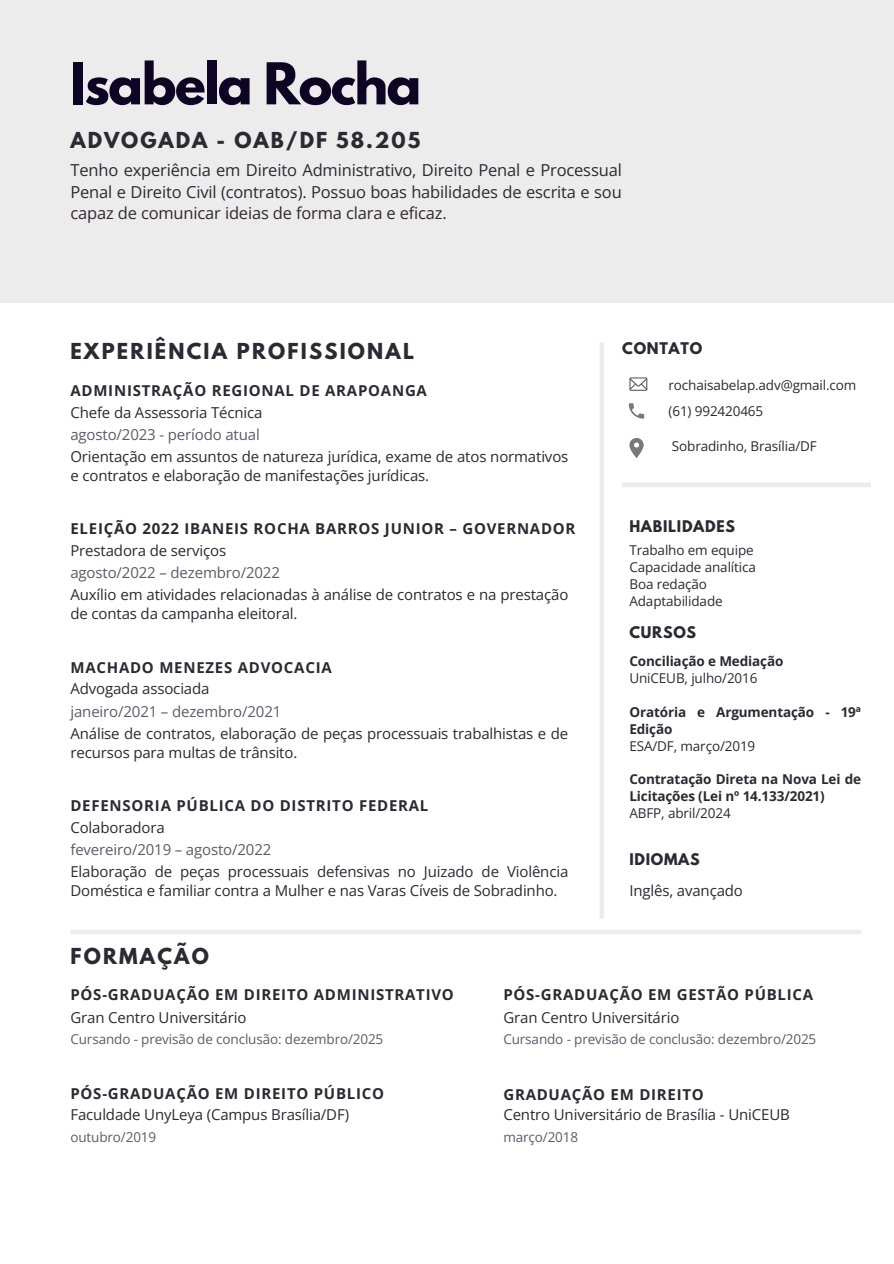
<style>
.page{position:relative;width:894px;height:1264px;background:#fff}
.page>*{position:absolute;margin:0;border:0;box-sizing:border-box;transform-origin:0 0}
.t1{font:700 51px "League Spartan";letter-spacing:-.03em;color:#0e0524}
.t2{font:700 19.5px "League Spartan";letter-spacing:.115em;color:#2b2932}
.t3{font:16.5px/21.5px "Open Sans";letter-spacing:-.01em;color:#2b2932;text-align:justify}
.t4{font:15px/19.2px "Open Sans";letter-spacing:-.01em;color:#2b2932}
.t5{font:700 15px "Open Sans";letter-spacing:.05em;color:#2b2932}
.t6{font:15px "Open Sans";letter-spacing:-.01em;color:#5d5a69}
.t7{font:700 14.25px "League Spartan";letter-spacing:.05em;color:#2b2932}
.t8{font:13.5px "Open Sans";letter-spacing:-.01em;color:#2b2932}
.t9{font:700 13.5px/17px "Open Sans";letter-spacing:-.01em;color:#2b2932}
.t10{font:13.5px "Open Sans";letter-spacing:-.01em;color:#5d5a69}
.s1{color:#32292e}
</style>
<div class="page">
<div style="left:0;top:0;width:893px;height:303px;background:#ececec"></div>
<svg style="left:628px;top:403px;width:16px;height:15px"></svg>
<svg style="left:629px;top:438px;width:14px;height:20px"></svg>
<svg style="left:629px;top:377px;width:18px;height:14px"></svg>
<div style="left:621px;top:482px;width:249px;height:5px;background:#ececec"></div>
<div style="left:599px;top:342px;width:5px;height:576px;background:#ececec"></div>
<div style="left:70px;top:929px;width:790px;height:5px;background:#ececec"></div>
<p class="t1" style="left:70px;top:58px;width:352px">Isabela Rocha</p>
<h1 class="t2" style="left:70px;top:130px;width:351px">ADVOGADA - OAB/DF 58.205</h1>
<h2 class="t3" style="left:70px;top:159px;width:552px">Tenho experiência em Direito Administrativo, Direito Penal e Processual Penal e Direito Civil (contratos). Possuo boas <span class="s1">habilidades de escrita e sou capaz de comunicar ideias de forma clara e eficaz.</span></h2>
<h4 class="t2" style="left:70px;top:341px;width:345px">EXPERIÊNCIA PROFISSIONAL</h4>
<h2 class="t5" style="left:70px;top:380px;width:358px">ADMINISTRAÇÃO REGIONAL DE ARAPOANGA</h2>
<h4 class="t4" style="left:70px;top:402px;width:193px">Chefe da Assessoria Técnica</h4>
<h4 class="t6" style="left:70px;top:424px;width:191px">agosto/2023 - período atual</h4>
<h3 class="t4" style="left:70px;top:446px;width:499px">Orientação em assuntos de natureza jurídica, exame de atos normativos e contratos e elaboração de manifestações jurídicas.</h3>
<h3 class="t5" style="left:70px;top:518px;width:506px">ELEIÇÃO 2022 IBANEIS ROCHA BARROS JUNIOR – GOVERNADOR</h3>
<h4 class="t4" style="left:70px;top:540px;width:157px">Prestadora de serviços</h4>
<h4 class="t6" style="left:70px;top:562px;width:211px">agosto/2022 – dezembro/2022</h4>
<h4 class="t4" style="left:70px;top:584px;width:499px">Auxílio em atividades relacionadas à análise de contratos e na prestação de contas da campanha eleitoral.</h4>
<h4 class="t5" style="left:70px;top:656px;width:263px">MACHADO MENEZES ADVOCACIA</h4>
<h3 class="t4" style="left:70px;top:679px;width:140px">Advogada associada</h3>
<h4 class="t6" style="left:70px;top:700px;width:212px">janeiro/2021 – dezembro/2021</h4>
<h4 class="t4" style="left:70px;top:723px;width:499px">Análise de contratos, elaboração de peças processuais trabalhistas e de recursos para multas de trânsito.</h4>
<p class="t5" style="left:70px;top:795px;width:359px">DEFENSORIA PÚBLICA DO DISTRITO FEDERAL</p>
<p class="t4" style="left:70px;top:817px;width:96px">Colaboradora</p>
<p class="t6" style="left:70px;top:839px;width:202px">fevereiro/2019 – agosto/2022</p>
<h5 class="t4" style="left:70px;top:861px;width:499px">Elaboração de peças processuais defensivas no Juizado de Violência<br>Doméstica e familiar contra a Mulher e nas Varas Cíveis de Sobradinho.</h5>
<h4 class="t2" style="left:70px;top:946px;width:140px">FORMAÇÃO</h4>
<h3 class="t7" style="left:622px;top:341px;width:81px">CONTATO</h3>
<h4 class="t8" style="left:668px;top:376px;width:189px">rochaisabelap.adv@gmail.com</h4>
<h4 class="t8" style="left:668px;top:401px;width:96px">(61) 992420465</h4>
<h4 class="t8" style="left:671px;top:436px;width:146px">Sobradinho, Brasília/DF</h4>
<p class="t7" style="left:629px;top:519px;width:107px">HABILIDADES</p>
<h5 class="t8" style="left:629px;top:540px;width:126px">Trabalho em equipe</h5>
<p class="t8" style="left:629px;top:557px;width:128px">Capacidade analítica</p>
<p class="t8" style="left:629px;top:574px;width:79px">Boa redação</p>
<p class="t8" style="left:629px;top:591px;width:95px">Adaptabilidade</p>
<p class="t7" style="left:629px;top:625px;width:68px">CURSOS</p>
<p class="t9" style="left:629px;top:652px;width:155px">Conciliação e Mediação</p>
<p class="t8" style="left:629px;top:668px;width:130px">UniCEUB, julho/2016</p>
<p class="t9" style="left:629px;top:703px;width:233px">Oratória e Argumentação - 19ª<br>Edição</p>
<p class="t8" style="left:629px;top:736px;width:127px">ESA/DF, março/2019</p>
<p class="t9" style="left:629px;top:770px;width:233px">Contratação Direta na Nova Lei de<br>Licitações (Lei nº 14.133/2021)</p>
<h5 class="t8" style="left:629px;top:803px;width:103px">ABFP, abril/2024</h5>
<h4 class="t7" style="left:629px;top:852px;width:72px">IDIOMAS</h4>
<p class="t4" style="left:629px;top:880px;width:115px">Inglês, avançado</p>
<p class="t5" style="left:70px;top:984px;width:385px">PÓS-GRADUAÇÃO EM DIREITO ADMINISTRATIVO</p>
<h5 class="t4" style="left:70px;top:1007px;width:177px">Gran Centro Universitário</h5>
<p class="t10" style="left:70px;top:1029px;width:314px">Cursando - previsão de conclusão: dezembro/2025</p>
<p class="t5" style="left:70px;top:1082px;width:315px">PÓS-GRADUAÇÃO EM DIREITO PÚBLICO</p>
<p class="t4" style="left:70px;top:1104px;width:280px">Faculdade UnyLeya (Campus Brasília/DF)</p>
<p class="t10" style="left:70px;top:1127px;width:87px">outubro/2019</p>
<h2 class="t5" style="left:503px;top:984px;width:311px">PÓS-GRADUAÇÃO EM GESTÃO PÚBLICA</h2>
<h3 class="t4" style="left:503px;top:1007px;width:177px">Gran Centro Universitário</h3>
<h3 class="t10" style="left:503px;top:1029px;width:314px">Cursando - previsão de conclusão: dezembro/2025</h3>
<h4 class="t5" style="left:503px;top:1083px;width:202px">GRADUAÇÃO EM DIREITO</h4>
<h4 class="t4" style="left:503px;top:1104px;width:288px">Centro Universitário de Brasília - UniCEUB</h4>
<p class="t10" style="left:503px;top:1127px;width:76px">março/2018</p>
</div>
